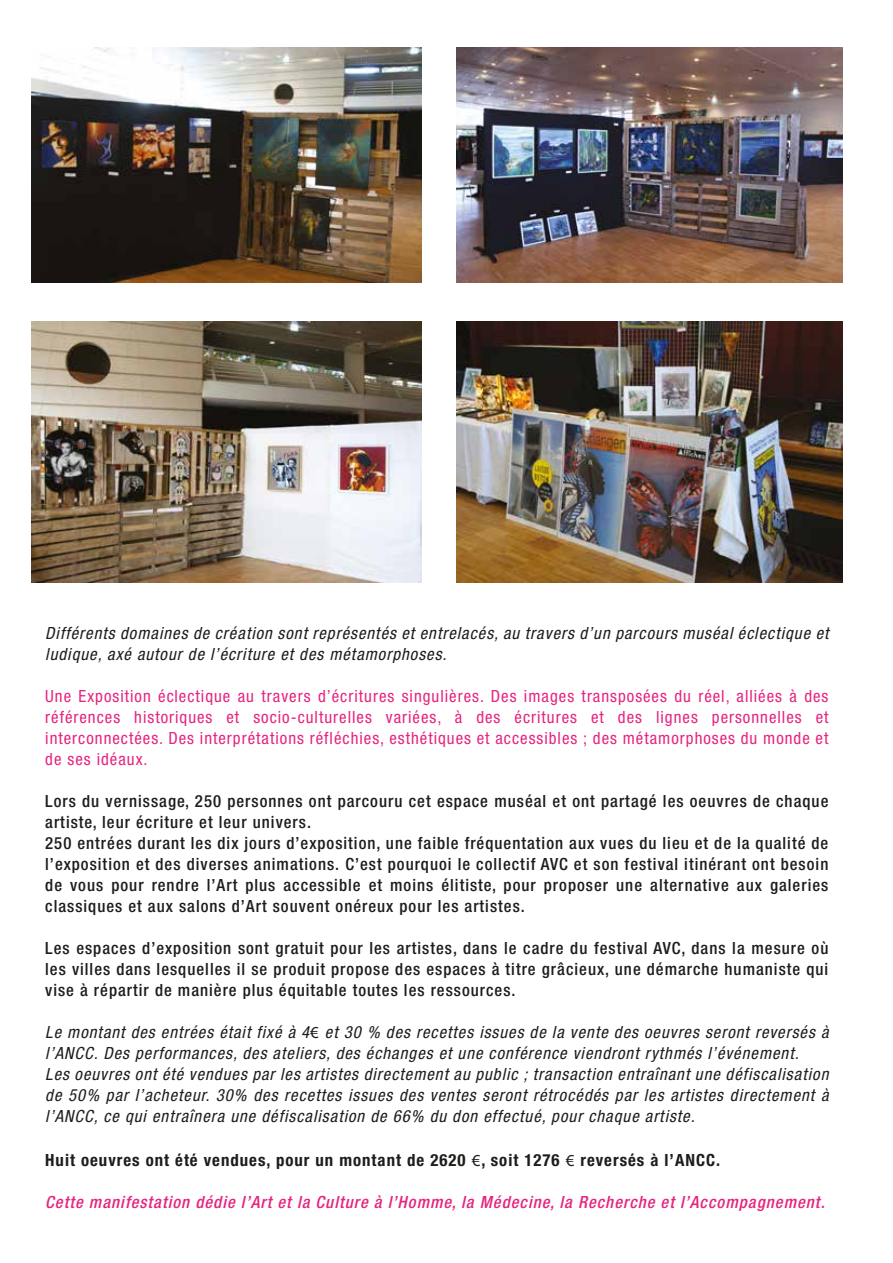
<style>
.page{position:relative;width:893px;height:1263px;background:#fff}
.page>*{position:absolute;margin:0;border:0;box-sizing:border-box;transform-origin:0 0}
.t1{font:500 condensed 16.8px/21px "Helvetica Neue";letter-spacing:.06em;color:#1d1d1b}
.t2{font:italic condensed 16.8px/21px "Helvetica Neue";letter-spacing:.06em;color:#1d1d1b}
.t3{font:condensed 16.8px/21px "Helvetica Neue";letter-spacing:.06em;color:#e6247f;text-align:justify}
.t4{font:italic 500 condensed 16.8px "Helvetica Neue";letter-spacing:.06em;color:#e6247f}
.t5{font:700 condensed 16.8px "Helvetica Neue";letter-spacing:.06em;color:#1d1d1b}
.s1{font-family:"Myriad Pro";font-style:normal;font-stretch:normal}
.s2{font-family:"Myriad Pro";font-weight:400;font-stretch:normal}
</style>
<div class="page">
<img style="left:457px;top:322px;width:386px;height:261px">
<img style="left:32px;top:47px;width:390px;height:236px">
<img style="left:457px;top:47px;width:386px;height:236px">
<img style="left:32px;top:322px;width:390px;height:261px">
<p class="t2" style="left:45px;top:622px;width:785px">Différents domaines de création sont représentés et entrelacés, au travers d’un parcours muséal éclectique et ludique, axé autour de l’écriture et des métamorphoses.</p>
<p class="t3" style="left:45px;top:685px;width:785px">Une Exposition éclectique au travers d’écritures singulières. Des images transposées du réel, alliées à des références historiques et socio-culturelles variées, à des écritures et des lignes personnelles et interconnectées. Des interprétations réfléchies, esthétiques et accessibles ; des métamorphoses du monde et de ses idéaux.</p>
<p class="t1" style="left:45px;top:790px;width:785px">Lors du vernissage, 250 personnes ont parcouru cet espace muséal et ont partagé les oeuvres de chaque artiste, leur écriture et leur univers.<br>250 entrées durant les dix jours d’exposition, une faible fréquentation aux vues du lieu et de la qualité de l’exposition et des diverses animations. C’est pourquoi le collectif AVC et son festival itinérant ont besoin de vous pour rendre l’Art plus accessible et moins élitiste, pour proposer une alternative aux galeries classiques et aux salons d’Art souvent onéreux pour les artistes.</p>
<p class="t1" style="left:45px;top:937px;width:785px;text-align:justify">Les espaces d’exposition sont gratuit pour les artistes, dans le cadre du festival AVC, dans la mesure où les villes dans lesquelles il se produit propose des espaces à titre grâcieux, une démarche humaniste qui vise à répartir de manière plus équitable toutes les ressources.</p>
<p class="t2" style="left:45px;top:1021px;width:785px">Le montant des entrées était fixé à 4<span class="s1">€</span> et 30 % des recettes issues de la vente des oeuvres seront reversés à l’ANCC. Des performances, des ateliers, des échanges et une conférence viendront rythmés l’événement.<br>Les oeuvres ont été vendues par les artistes directement au public ; transaction entraînant une défiscalisation de 50% par l’acheteur. 30% des recettes issues des ventes seront rétrocédés par les artistes directement à l’ANCC, ce qui entraînera une défiscalisation de 66% du don effectué, pour chaque artiste.</p>
<p class="t5" style="left:45px;top:1149px;width:676px">Huit oeuvres ont été vendues, pour un montant de 2620 <span class="s2">€</span>, soit 1276 <span class="s2">€</span> reversés à l’ANCC.</p>
<p class="t4" style="left:45px;top:1191px;width:781px">Cette manifestation dédie l’Art et la Culture à l’Homme, la Médecine, la Recherche et l’Accompagnement.</p>
</div>
